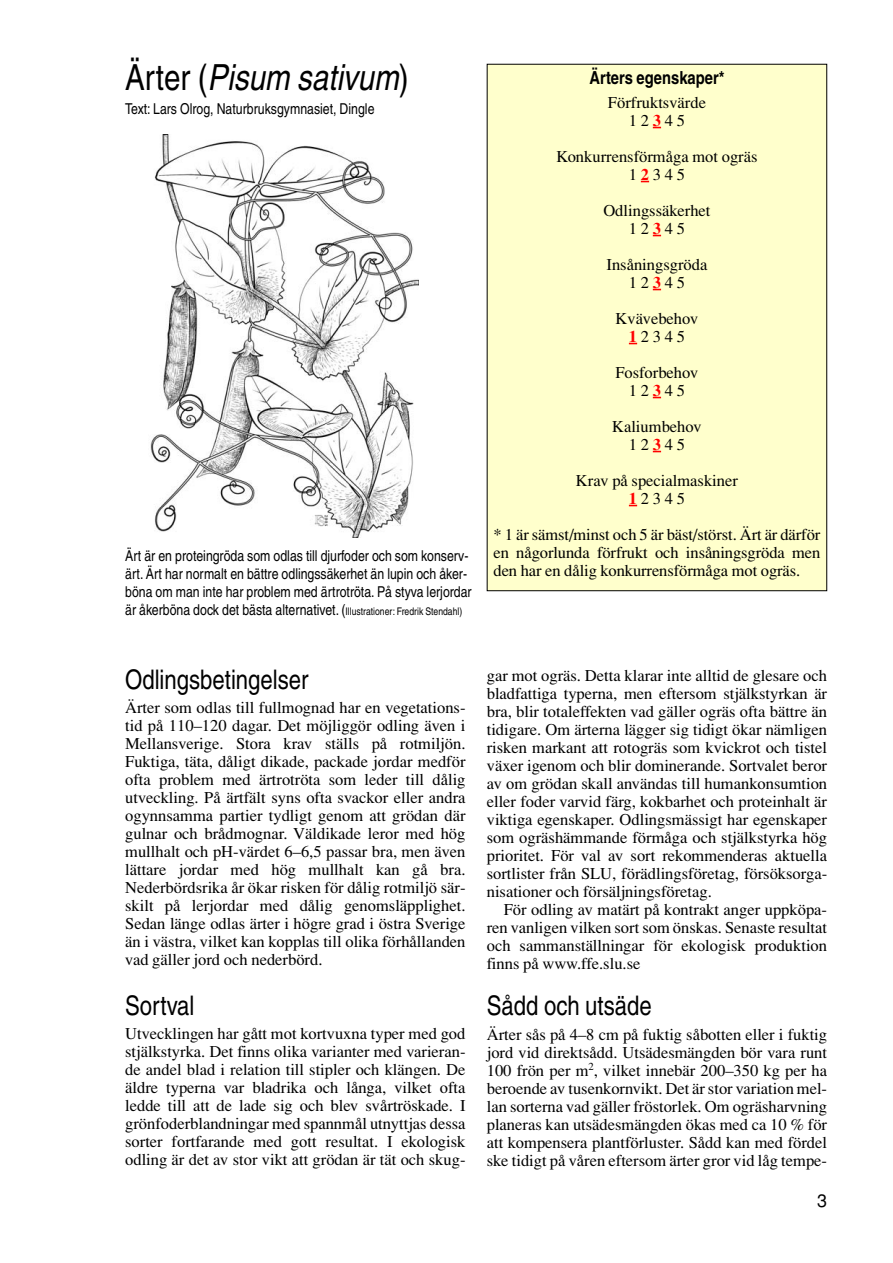
<style>
.page{position:relative;width:893px;height:1263px;background:#fff}
.page>*{position:absolute;margin:0;border:0;box-sizing:border-box;transform-origin:0 0}
.t1{font:italic 36px "Helvetica";color:#000;scale:.82 1}
.t2{font:27px "Helvetica";color:#000;scale:.82 1}
.t3{font:700 18px "Helvetica";color:#000;scale:.82 1}
.t4{font:18px "Helvetica";color:#000}
.t5{font:16.5px/18px "Times";color:#000;text-align:center}
.t6{font:15px/18px "Helvetica";color:#000;scale:.82 1}
.s1{font-style:normal}
.s2{font-weight:700;color:#f00}
.s3{font-size:10.5px}
</style>
<div class="page">
<div style="left:487px;top:64px;width:339px;height:527px;background:#ffc"></div>
<img style="left:150px;top:134px;width:268px;height:403px">
<h1 class="t1" style="left:125px;top:64px;width:347px"><span class="s1">Ä r t e r (</span> Pisum sativum<span class="s1">)</span></h1>
<p class="t3" style="left:589px;top:71px;width:166px">Ärters egenskaper*</p>
<p class="t5" style="left:608px;top:95px;width:100px">Förfruktsvärde<br>1 2 <span class="s2">3</span>4 5</p>
<p class="t5" style="left:556px;top:149px;width:203px">Konkurrensförmåga mot ogräs<br>1 <span class="s2">2</span>3 4 5</p>
<p class="t5" style="left:603px;top:203px;width:109px">Odlingssäkerhet<br>1 2 <span class="s2">3</span>4 5</p>
<p class="t5" style="left:606px;top:257px;width:102px">Insåningsgröda<br>1 2 <span class="s2">3</span>4 5</p>
<p class="t5" style="left:615px;top:311px;width:84px">Kvävebehov<br><span class="s2">1</span>2 3 4 5</p>
<p class="t5" style="left:615px;top:365px;width:84px">Fosforbehov<br>1 2 <span class="s2">3</span>4 5</p>
<p class="t5" style="left:612px;top:419px;width:91px">Kaliumbehov<br>1 2 <span class="s2">3</span>4 5</p>
<p class="t5" style="left:576px;top:473px;width:163px">Krav på specialmaskiner<br><span class="s2">1</span>2 3 4 5</p>
<p class="t5" style="left:493px;top:527px;width:328px;text-align:justify">* 1 är sämst/minst och 5 är bäst/störst. Ärt är därför en någorlunda förfrukt och insåningsgröda men den har en dålig konkurrensförmåga mot ogräs.</p>
<p class="t6" style="left:125px;top:101px;width:305px">Text: Lars Olrog, Naturbruksgymnasiet, Dingle</p>
<p class="t6" style="left:125px;top:549px;width:424px">Ärt är en proteingröda som odlas till djurfoder och som konserv&shy;ärt. Ärt har normalt en bättre odlingssäkerhet än lupin och åker&shy;böna om man inte har problem med ärtrotröta. På styva lerjordar är åkerböna dock det bästa alternativet. (<span class="s3">Illustrationer: Fredrik Stendahl)</span></p>
<h2 class="t2" style="left:125px;top:669px;width:225px">Odlingsbetingelser</h2>
<p class="t5" style="left:125px;top:700px;width:342px;text-align:justify">Ärter som odlas till fullmognad har en vegetations&shy;tid på 110–120 dagar. Det möjliggör odling även i Mellansverige. Stora krav ställs på rotmiljön.<br>Fuktiga, täta, dåligt dikade, packade jordar medför ofta problem med ärtrotröta som leder till dålig utveckling. På ärtfält syns ofta svackor eller andra ogynnsamma partier tydligt genom att grödan där gulnar och brådmognar. Väldikade leror med hög mullhalt och pH-värdet 6–6,5 passar bra, men även lättare jordar med hög mullhalt kan gå bra.<br>Nederbördsrika år ökar risken för dålig rotmiljö sär&shy;skilt på lerjordar med dålig genomsläpplighet.<br>Sedan länge odlas ärter i högre grad i östra Sverige än i västra, vilket kan kopplas till olika förhållanden vad gäller jord och nederbörd.</p>
<h2 class="t2" style="left:125px;top:995px;width:86px">Sortval</h2>
<p class="t5" style="left:125px;top:1026px;width:342px;text-align:justify">Utvecklingen har gått mot kortvuxna typer med god stjälkstyrka. Det finns olika varianter med varieran&shy;de andel blad i relation till stipler och klängen. De äldre typerna var bladrika och långa, vilket ofta ledde till att de lade sig och blev svårtröskade. I grönfoderblandningar med spannmål utnyttjas dessa sorter fortfarande med gott resultat. I ekologisk odling är det av stor vikt att grödan är tät och skug-</p>
<p class="t5" style="left:487px;top:668px;width:342px;text-align:justify">gar mot ogräs. Detta klarar inte alltid de glesare och bladfattiga typerna, men eftersom stjälkstyrkan är bra, blir totaleffekten vad gäller ogräs ofta bättre än tidigare. Om ärterna lägger sig tidigt ökar nämligen risken markant att rotogräs som kvickrot och tistel växer igenom och blir dominerande. Sortvalet beror av om grödan skall användas till humankonsumtion eller foder varvid färg, kokbarhet och proteinhalt är viktiga egenskaper. Odlingsmässigt har egenskaper som ogräshämmande förmåga och stjälkstyrka hög prioritet. För val av sort rekommenderas aktuella sortlister från SLU, förädlingsföretag, försöksorga&shy;nisationer och försäljningsföretag.</p>
<p class="t5" style="left:487px;top:902px;width:342px;text-align:justify;text-indent:17px">För odling av matärt på kontrakt anger uppköpa&shy;ren vanligen vilken sort som önskas. Senaste resultat och sammanställningar för ekologisk produktion finns på www.ffe.slu.se</p>
<h2 class="t2" style="left:487px;top:996px;width:203px">Sådd och utsäde</h2>
<p class="t5" style="left:487px;top:1027px;width:342px;text-align:justify">Ärter sås på 4–8 cm på fuktig såbotten eller i fuktig jord vid direktsådd. Utsädesmängden bör vara runt 100 frön per m<sup>2</sup>, vilket innebär 200–350 kg per ha beroende av tusenkornvikt. Det är stor variation mel&shy;lan sorterna vad gäller fröstorlek. Om ogräsharvning planeras kan utsädesmängden ökas med ca 10 % för att kompensera plantförluster. Sådd kan med fördel ske tidigt på våren eftersom ärter gror vid låg tempe-</p>
<p class="t4" style="left:817px;top:1194px;width:12px">3</p>
</div>
